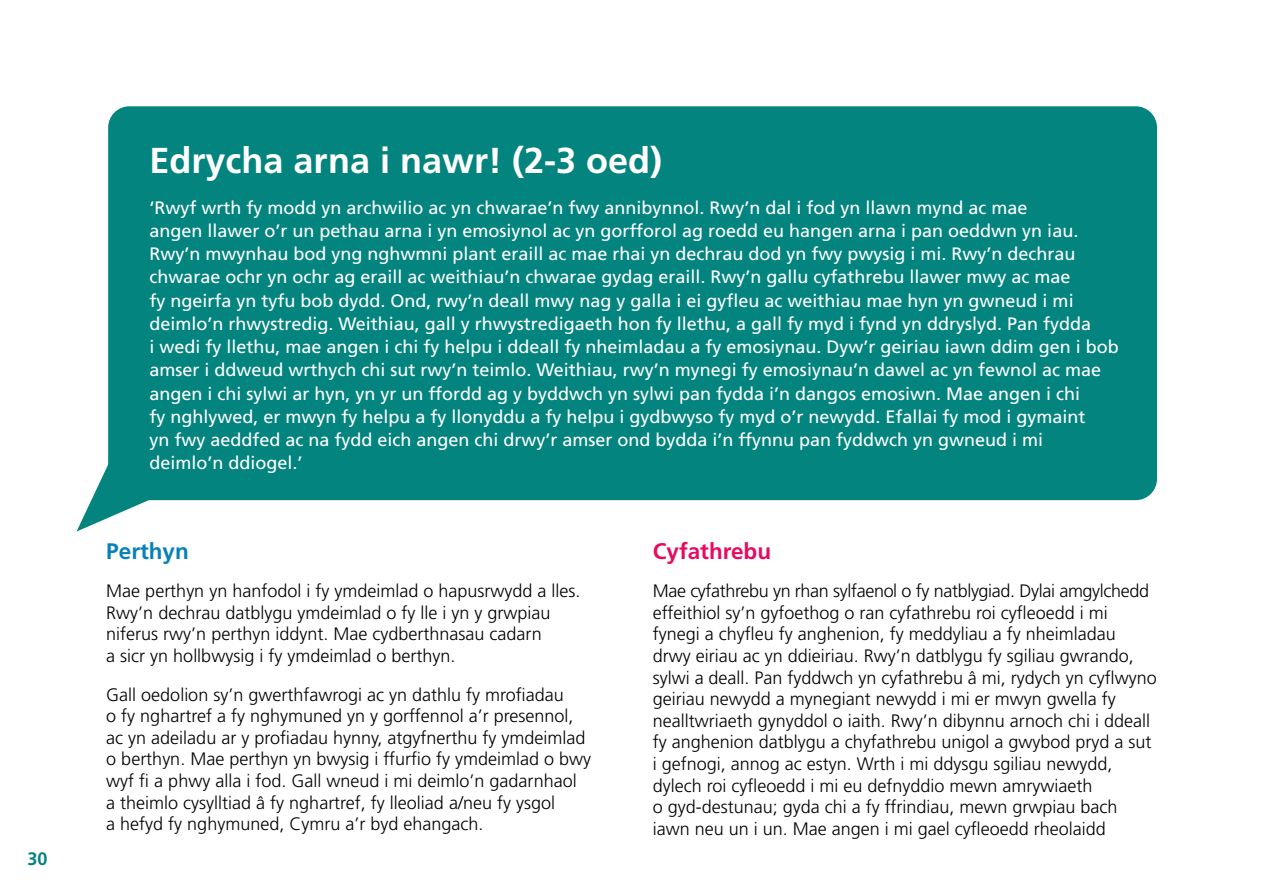
<style>
.page{position:relative;width:1263px;height:893px;background:#fff}
.page>*{position:absolute;margin:0;border:0;box-sizing:border-box;transform-origin:0 0}
.P_-_Body_Text{font:700 36px "Frutiger LT Std";color:#fff}
.Communication_header{font:700 22.5px "Frutiger LT Std";color:#e60b60}
.Belonging_header{font:700 22.5px "Frutiger LT Std";color:#0681b8}
.P_-_Body_Text-2{font:300 18px/21.6px "Frutiger LT Std";color:#000}
.P_-_Body_Text-3{font:18px/23.2px "Frutiger LT Std";color:#fff}
.t1{font:700 18px "Frutiger LT Std";color:#04847e}
</style>
<div class="page">
<div style="left:108px;top:106px;width:1049px;height:394px;background:#04847e"></div>
<svg style="left:77px;top:443px;width:97px;height:88px"></svg>
<p class="t1" style="left:28px;top:848px;width:22px">30</p>
<p class="P_-_Body_Text" style="left:149px;top:140px;width:514px">Edrycha arna i nawr! (2-3 oed)</p>
<p class="P_-_Body_Text-3" style="left:149px;top:196px;width:971px">‘Rwyf wrth fy modd yn archwilio ac yn chwarae’n fwy annibynnol. Rwy’n dal i fod yn llawn mynd ac mae<br>angen llawer o’r un pethau arna i yn emosiynol ac yn gorfforol ag roedd eu hangen arna i pan oeddwn yn iau.<br>Rwy’n mwynhau bod yng nghwmni plant eraill ac mae rhai yn dechrau dod yn fwy pwysig i mi. Rwy’n dechrau chwarae ochr yn ochr ag eraill ac weithiau’n chwarae gydag eraill. Rwy’n gallu cyfathrebu llawer mwy ac mae<br>fy ngeirfa yn tyfu bob dydd. Ond, rwy’n deall mwy nag y galla i ei gyfleu ac weithiau mae hyn yn gwneud i mi deimlo’n rhwystredig. Weithiau, gall y rhwystredigaeth hon fy llethu, a gall fy myd i fynd yn ddryslyd. Pan fydda<br>i wedi fy llethu, mae angen i chi fy helpu i ddeall fy nheimladau a fy emosiynau. Dyw’r geiriau iawn ddim gen i bob amser i ddweud wrthych chi sut rwy’n teimlo. Weithiau, rwy’n mynegi fy emosiynau’n dawel ac yn fewnol ac mae angen i chi sylwi ar hyn, yn yr un ffordd ag y byddwch yn sylwi pan fydda i’n dangos emosiwn. Mae angen i chi<br>fy nghlywed, er mwyn fy helpu a fy llonyddu a fy helpu i gydbwyso fy myd o’r newydd. Efallai fy mod i gymaint<br>yn fwy aeddfed ac na fydd eich angen chi drwy’r amser ond bydda i’n ffynnu pan fyddwch yn gwneud i mi deimlo’n ddiogel.’</p>
<p class="Belonging_header" style="left:106px;top:538px;width:84px">Perthyn</p>
<p class="P_-_Body_Text-2" style="left:106px;top:580px;width:476px">Mae perthyn yn hanfodol i fy ymdeimlad o hapusrwydd a lles.<br>Rwy’n dechrau datblygu ymdeimlad o fy lle i yn y grwpiau niferus rwy’n perthyn iddynt. Mae cydberthnasau cadarn<br>a sicr yn hollbwysig i fy ymdeimlad o berthyn.</p>
<p class="P_-_Body_Text-2" style="left:106px;top:684px;width:486px">Gall oedolion sy’n gwerthfawrogi ac yn dathlu fy mrofiadau<br>o fy nghartref a fy nghymuned yn y gorffennol a’r presennol, ac yn adeiladu ar y profiadau hynny, atgyfnerthu fy ymdeimlad o berthyn. Mae perthyn yn bwysig i ffurfio fy ymdeimlad o bwy wyf fi a phwy alla i fod. Gall wneud i mi deimlo’n gadarnhaol<br>a theimlo cysylltiad â fy nghartref, fy lleoliad a/neu fy ysgol<br>a hefyd fy nghymuned, Cymru a’r byd ehangach.</p>
<p class="Communication_header" style="left:653px;top:538px;width:120px">Cyfathrebu</p>
<p class="P_-_Body_Text-2" style="left:653px;top:580px;width:505px">Mae cyfathrebu yn rhan sylfaenol o fy natblygiad. Dylai amgylchedd effeithiol sy’n gyfoethog o ran cyfathrebu roi cyfleoedd i mi fynegi a chyfleu fy anghenion, fy meddyliau a fy nheimladau drwy eiriau ac yn ddieiriau. Rwy’n datblygu fy sgiliau gwrando, sylwi a deall. Pan fyddwch yn cyfathrebu â mi, rydych yn cyflwyno geiriau newydd a mynegiant newydd i mi er mwyn gwella fy nealltwriaeth gynyddol o iaith. Rwy’n dibynnu arnoch chi i ddeall fy anghenion datblygu a chyfathrebu unigol a gwybod pryd a sut i gefnogi, annog ac estyn. Wrth i mi ddysgu sgiliau newydd, dylech roi cyfleoedd i mi eu defnyddio mewn amrywiaeth<br>o gyd-destunau; gyda chi a fy ffrindiau, mewn grwpiau bach iawn neu un i un. Mae angen i mi gael cyfleoedd rheolaidd</p>
</div>
